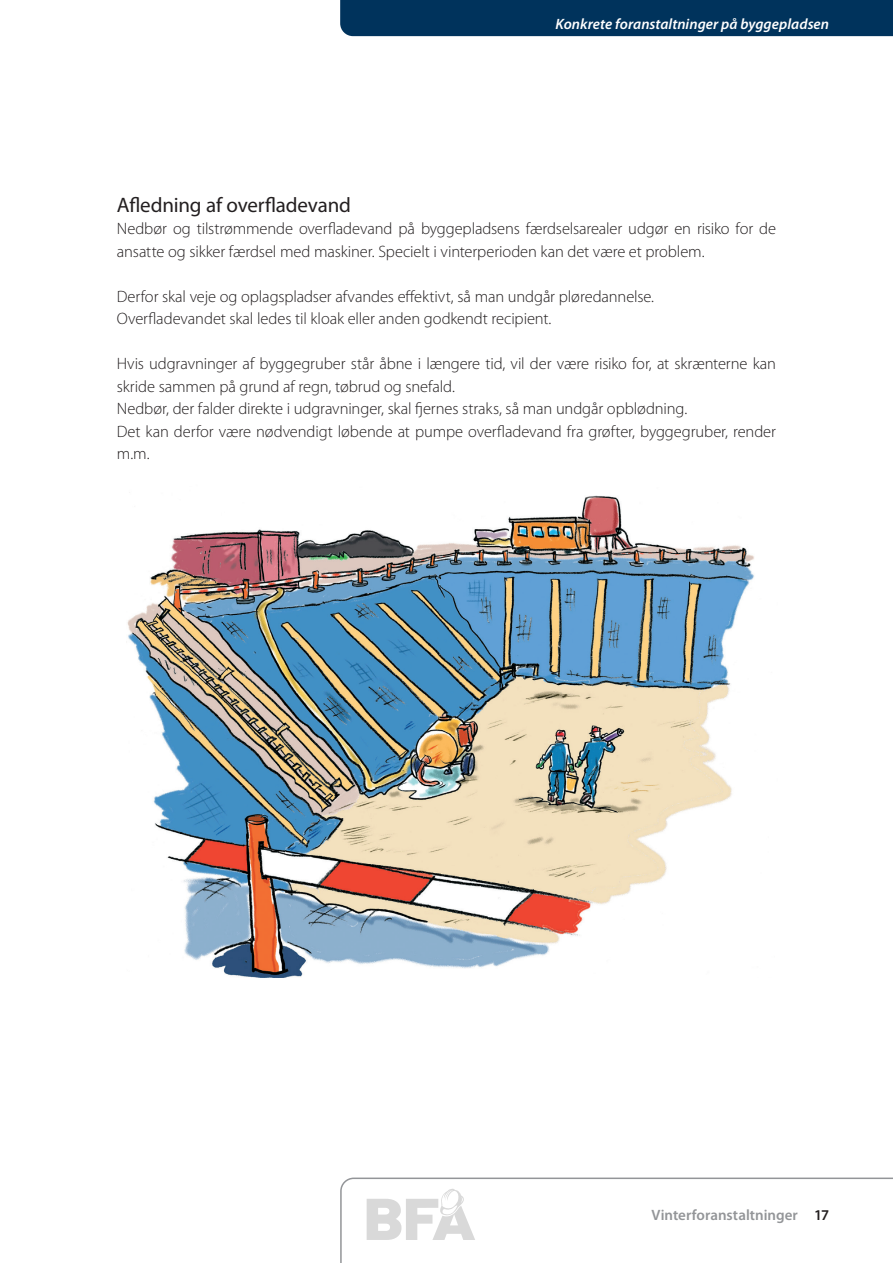
<style>
.page{position:relative;width:893px;height:1263px;background:#fff}
.page>*{position:absolute;margin:0;border:0;box-sizing:border-box;transform-origin:0 0}
.Mellemrubrik{font:21px "Myriad Pro";letter-spacing:-.01em;color:#231f20}
.Brødtekst{font:300 16.5px/22.5px "Myriad Pro";letter-spacing:-.005em;color:#231f20}
.t1{font:italic 600 15px "Myriad Pro";letter-spacing:.005em;color:#fff}
.t2{font:600 15px "Myriad Pro";color:#939598}
.s1{color:#231f20}
</style>
<div class="page">
<svg style="left:340px;top:1177px;width:553px;height:86px"></svg>
<div style="left:340px;top:0;width:553px;height:36px;background:#00335c"></div>
<svg style="left:367px;top:1188px;width:108px;height:52px"></svg>
<img style="left:127px;top:495px;width:627px;height:483px">
<p class="t1" style="left:556px;top:14px;width:275px">Konkrete foranstaltninger på byggepladsen</p>
<p class="Mellemrubrik" style="left:117px;top:192px;width:236px">Afledning af overfladevand</p>
<p class="Brødtekst" style="left:117px;top:217px;width:661px">Nedbør og tilstrømmende overfladevand på byggepladsens færdselsarealer udgør en risiko for de ansatte og sikker færdsel med maskiner. Specielt i vinterperioden kan det være et problem.</p>
<p class="Brødtekst" style="left:117px;top:285px;width:537px">Derfor skal veje og oplagspladser afvandes effektivt, så man undgår pløredannelse.</p>
<p class="Brødtekst" style="left:117px;top:307px;width:434px">Overfladevandet skal ledes til kloak eller anden godkendt recipient.</p>
<p class="Brødtekst" style="left:117px;top:352px;width:661px">Hvis udgravninger af byggegruber står åbne i længere tid, vil der være risiko for, at skrænterne kan skride sammen på grund af regn, tøbrud og snefald.</p>
<p class="Brødtekst" style="left:117px;top:397px;width:570px">Nedbør, der falder direkte i udgravninger, skal fjernes straks, så man undgår opblødning.</p>
<p class="Brødtekst" style="left:117px;top:420px;width:660px">Det kan derfor være nødvendigt løbende at pumpe overfladevand fra grøfter, byggegruber, render m.m.</p>
<p class="t2" style="left:651px;top:1206px;width:179px">Vinterforanstaltninger <span class="s1">17</span></p>
</div>
